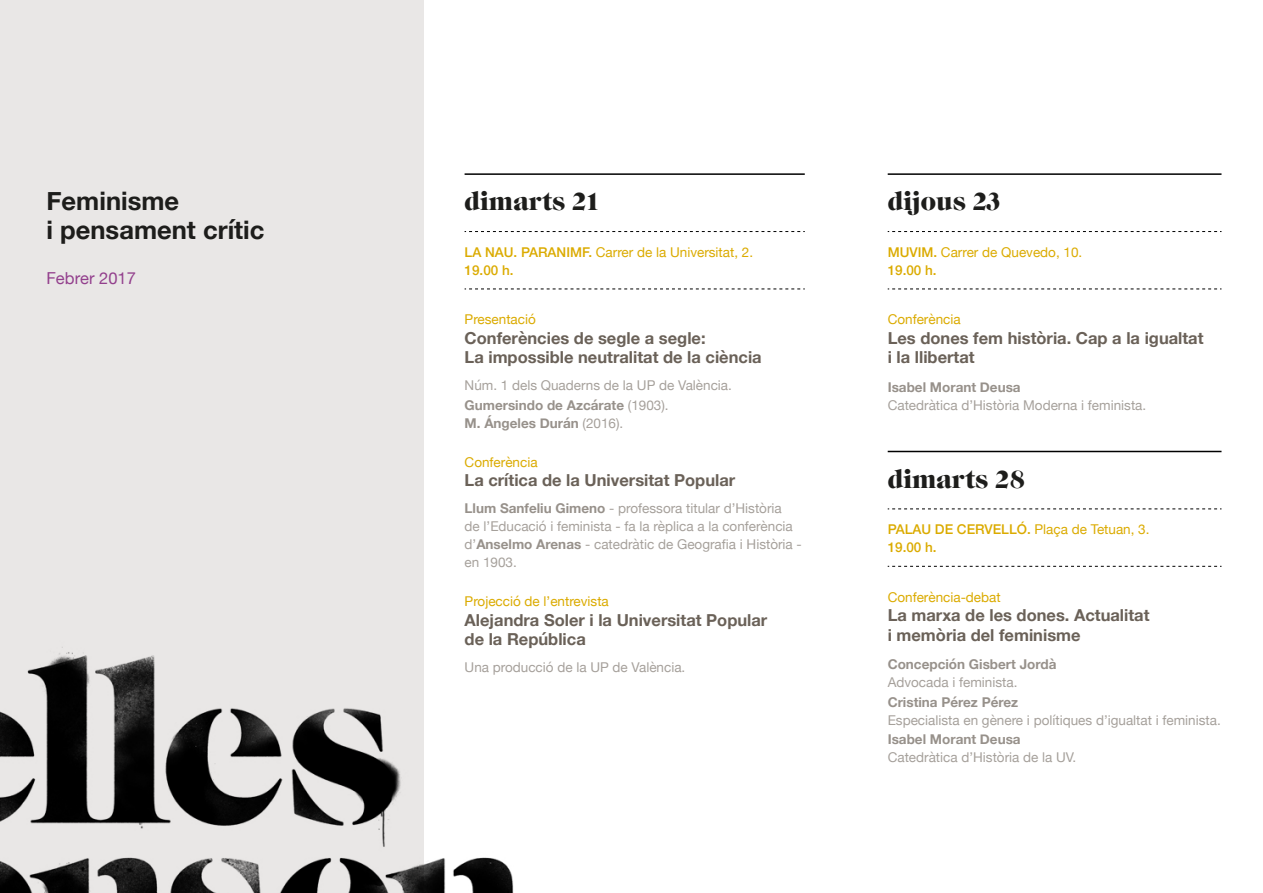
<style>
.page{position:relative;width:1263px;height:893px;background:#fff}
.page>*{position:absolute;margin:0;border:0;box-sizing:border-box;transform-origin:0 0}
.t1{font:25.5px "Caslon Graphique W01 D";color:#1d1d1b}
.t2{font:700 25.5px/28.5px "Helvetica Neue";color:#1d1d1b}
.t3{font:700 16.5px/19.5px "Helvetica Neue";color:#6a6158}
.t4{font:16.5px "Helvetica Neue";color:#93408d}
.t5{font:13.5px/18px "Helvetica Neue";color:rgb(106 97 88/.6)}
.t6{font:13.5px/18px "Helvetica Neue";color:#dbab00}
.t7{font:700 13.5px "Helvetica Neue";color:rgb(106 97 88/.7)}
.t8{font:500 13.5px/18px "Helvetica Neue";color:#dbab00}
.s1{font-weight:500}
.s2{font-weight:700;color:rgb(106 97 88/.7)}
.s3{font-weight:400;color:rgb(106 97 88/.6)}
.s4{font-weight:400}
</style>
<div class="page">
<div style="left:0;top:0;width:423px;height:893px;background:#e9e7e6"></div>
<hr style="left:465px;top:173px;width:340px;height:2px;background:#000">
<svg style="left:465px;top:231px;width:340px;height:1px"></svg>
<svg style="left:465px;top:289px;width:340px;height:1px"></svg>
<hr style="left:888px;top:173px;width:333px;height:2px;background:#000">
<svg style="left:888px;top:231px;width:333px;height:1px"></svg>
<svg style="left:888px;top:289px;width:333px;height:1px"></svg>
<hr style="left:888px;top:451px;width:333px;height:1px;background:#000">
<svg style="left:888px;top:508px;width:333px;height:1px"></svg>
<svg style="left:888px;top:566px;width:333px;height:1px"></svg>
<img style="left:0;top:607px;width:514px;height:286px">
<h1 class="t2" style="left:47px;top:188px;width:220px">Feminisme<br>i pensament crític</h1>
<p class="t4" style="left:47px;top:266px;width:91px">Febrer 2017</p>
<h1 class="t1" style="left:465px;top:186px;width:137px">dimarts 21</h1>
<p class="t6" style="left:465px;top:243px;width:290px"><span class="s1">LA NAU. PARANIMF.</span> Carrer de la Universitat, 2.<br><span class="s1">19.00 h.</span></p>
<p class="t6" style="left:465px;top:311px;width:73px">Presentació</p>
<p class="t3" style="left:465px;top:328px;width:299px">Conferències de segle a segle:<br>La impossible neutralitat de la ciència</p>
<p class="t5" style="left:465px;top:376px;width:269px;line-height:19.5px">Núm. 1 dels Quaderns de la UP de València.<br><span class="s2">Gumersindo de Azcárate</span> (1903).</p>
<p class="t7" style="left:465px;top:412px;width:160px">M. Ángeles Durán <span class="s3">(2016).</span></p>
<p class="t6" style="left:465px;top:453px;width:74px">Conferència</p>
<p class="t3" style="left:465px;top:471px;width:272px">La crítica de la Universitat Popular</p>
<p class="t5" style="left:465px;top:500px;width:339px"><span class="s2">Llum Sanfeliu Gimeno</span> - professora titular d’Història<br>de l’Educació i feminista - fa la rèplica a la conferència d’<span class="s2">Anselmo Arenas</span> - catedràtic de Geografia i Història - en 1903.</p>
<p class="t6" style="left:465px;top:593px;width:146px">Projecció de l’entrevista</p>
<p class="t3" style="left:465px;top:610px;width:304px">Alejandra Soler i la Universitat Popular de la República</p>
<p class="t5" style="left:465px;top:659px;width:222px">Una producció de la UP de València.</p>
<h1 class="t1" style="left:888px;top:186px;width:115px">dijous 23</h1>
<p class="t6" style="left:888px;top:243px;width:196px"><span class="s1">MUVIM.</span> Carrer de Quevedo, 10.<br><span class="s1">19.00 h.</span></p>
<p class="t6" style="left:888px;top:311px;width:74px">Conferència</p>
<p class="t3" style="left:888px;top:328px;width:317px">Les dones fem història. Cap a la igualtat i la llibertat</p>
<p class="t7" style="left:888px;top:376px;width:134px">Isabel Morant Deusa</p>
<p class="t5" style="left:888px;top:396px;width:260px">Catedràtica d’Història Moderna i feminista.</p>
<h1 class="t1" style="left:888px;top:464px;width:139px">dimarts 28</h1>
<p class="t8" style="left:888px;top:519px;width:263px">PALAU DE CERVELLÓ. <span class="s4">Plaça de Tetuan, 3.<br></span>19.00 h.</p>
<p class="t6" style="left:888px;top:588px;width:115px">Conferència-debat</p>
<p class="t3" style="left:888px;top:606px;width:263px">La marxa de les dones. Actualitat i memòria del feminisme</p>
<p class="t7" style="left:888px;top:654px;width:170px">Concepción Gisbert Jordà</p>
<p class="t5" style="left:888px;top:674px;width:131px">Advocada i feminista.</p>
<p class="t7" style="left:888px;top:691px;width:132px">Cristina Pérez Pérez</p>
<p class="t5" style="left:888px;top:711px;width:335px">Especialista en gènere i polítiques d’igualtat i feminista.</p>
<p class="t7" style="left:888px;top:729px;width:134px">Isabel Morant Deusa</p>
<p class="t5" style="left:888px;top:749px;width:190px">Catedràtica d’Història de la UV.</p>
</div>
